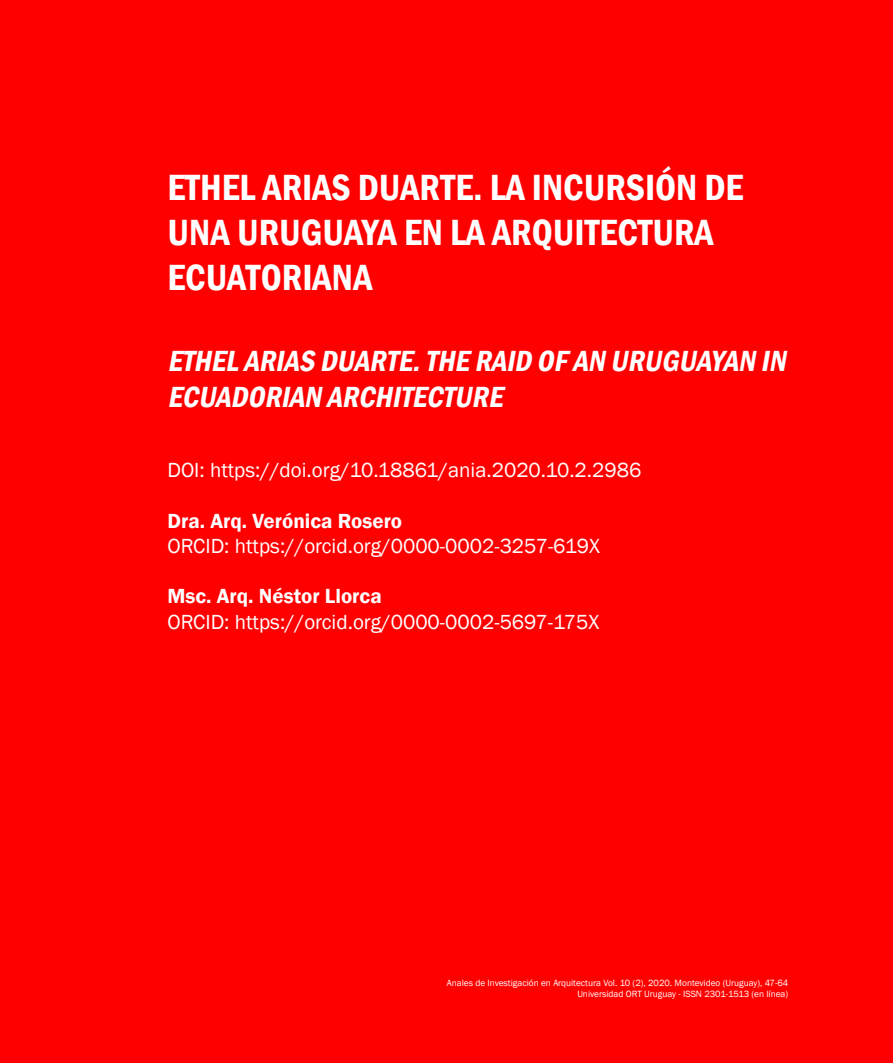
<style>
.page{position:relative;width:893px;height:1063px;background:#f00}
.page>*{position:absolute;margin:0;border:0;box-sizing:border-box;transform-origin:0 0}
.t1{font:600 condensed 37.5px/45px "Franklin Gothic";color:#fff}
.t2{font:italic 600 condensed 30px/36px "Franklin Gothic";color:#fff}
.autores{font:21px "Franklin Gothic";color:#fff}
.autores-2{font:600 21px "Franklin Gothic";color:#fff}
.citas{font:9.3px "Franklin Gothic";color:#fff}
</style>
<div class="page">
<p class="t1" style="left:167px;top:165px;width:577px">ETHEL ARIAS DUARTE. LA INCURSIÓN DE<br>UNA URUGUAYA EN LA ARQUITECTURA<br>ECUATORIANA</p>
<p class="t2" style="left:167px;top:343px;width:627px">ETHELARIAS DUARTE.THE RAID OF AN URUGUAYAN IN<br>ECUADORIAN ARCHITECTURE</p>
<p class="autores" style="left:167px;top:457px;width:475px">DOI: https://doi.org/10.18861/ania.2020.10.2.2986</p>
<p class="autores-2" style="left:167px;top:508px;width:236px">Dra. Arq. Verónica Rosero</p>
<p class="autores" style="left:167px;top:533px;width:434px">ORCID: https://orcid.org/0000-0002-3257-619X</p>
<p class="autores-2" style="left:167px;top:583px;width:216px">Msc. Arq. Néstor Llorca</p>
<p class="autores" style="left:167px;top:609px;width:433px">ORCID: https://orcid.org/0000-0002-5697-175X</p>
<p class="citas" style="left:447px;top:977px;width:343px">Anales de Investigación en Arquitectura Vol. 10 (2), 2020. Montevideo (Uruguay), 47-64</p>
<p class="citas" style="left:577px;top:988px;width:212px">Universidad ORT Uruguay - ISSN 2301-1513 (en línea)</p>
</div>
